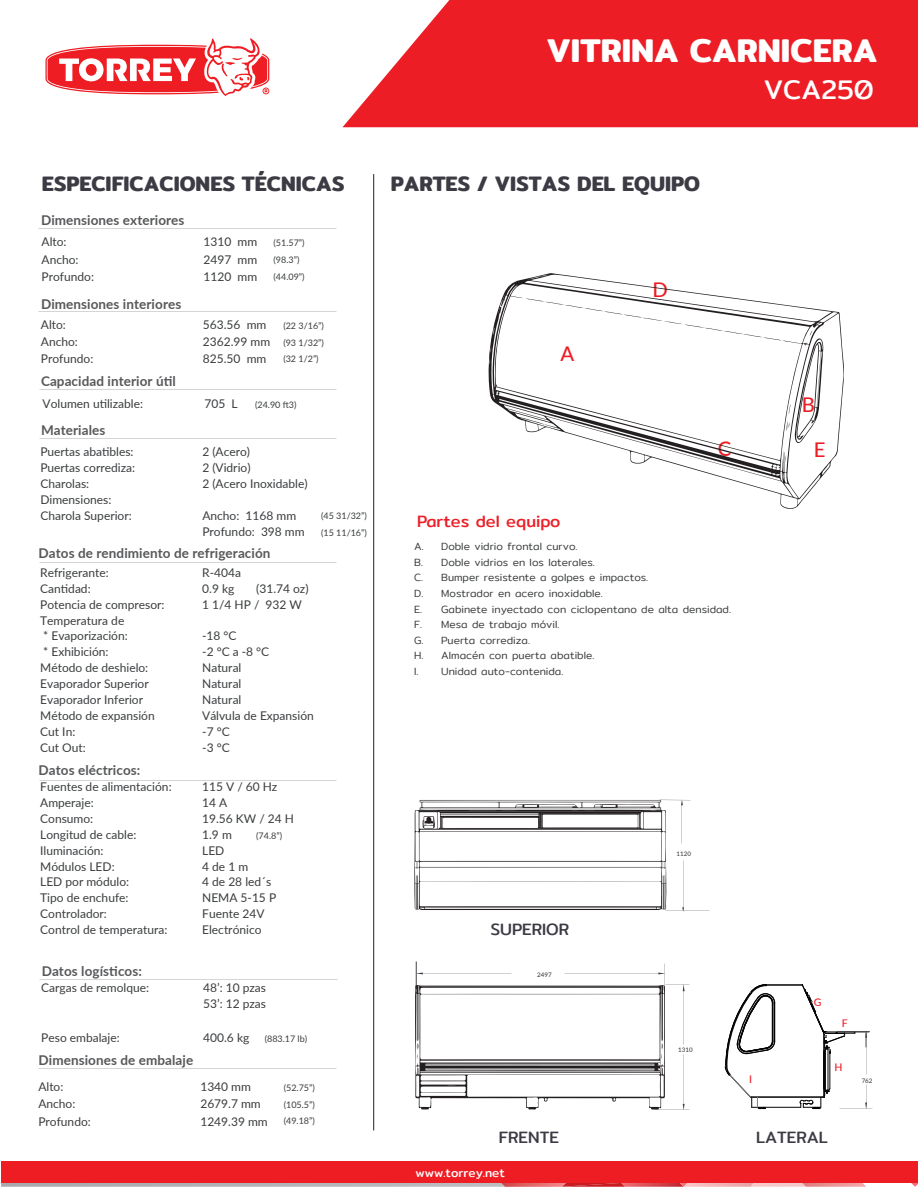
<style>
.page{position:relative;width:918px;height:1188px;background:#fff}
.page>*{position:absolute;margin:0;border:0;box-sizing:border-box;transform-origin:0 0}
.t1{font:600 33px "Mitr";color:#fff}
.t2{font:27px "Mitr";color:#fff}
.t3{font:600 21px "Mitr";color:#3c3a43}
.t4{font:500 20.25px "Lato";color:#ec1d25}
.t5{font:16.5px "Mitr";color:#3c3a43}
.t6{font:16.5px "Mitr";color:#ec2028}
.t7{font:700 13.5px "Lato";letter-spacing:.005em;color:#57585a}
.t8{font:12px/15.9px "Lato";color:#3a3c3e}
.t9{font:12px "Mitr";color:#fff}
.t10{font:300 10.5px/15.6px "Mitr";color:#3a3c3e}
.t11{font:500 10.5px "Lato";color:#ec1d25}
.t12{font:9px/16.8px "Lato";color:#3a3c3e}
.t13{font:500 6.15px "Lato";color:#433e45}
</style>
<div class="page">
<svg style="left:343px;top:0;width:575px;height:127px;background:#ed3139"></svg>
<svg style="left:911px;top:1183px;width:7px;height:4px"></svg>
<svg style="left:1px;top:1183px;width:865px;height:4px;background:#caa2a5"></svg>
<div style="left:1px;top:1162px;width:917px;height:21px;background:#ee1d23"></div>
<hr style="left:373px;top:174px;width:1px;height:956px;background:#231f20">
<svg style="left:45px;top:38px;width:225px;height:58px"></svg>
<svg style="left:865px;top:1103px;width:2px;height:6px"></svg>
<hr style="left:757px;top:1107px;width:44px;height:1px;background:#040503">
<hr style="left:828px;top:1049px;width:1px;height:41px;background:#040503">
<hr style="left:830px;top:1051px;width:1px;height:37px;background:#040503">
<hr style="left:825px;top:1050px;width:1px;height:39px;background:#040503">
<hr style="left:751px;top:1097px;width:73px;height:1px;background:#040503">
<hr style="left:824px;top:1034px;width:1px;height:63px;background:#040503">
<hr style="left:766px;top:985px;width:36px;height:1px;background:#040503">
<svg style="left:802px;top:984px;width:54px;height:70px"></svg>
<svg style="left:725px;top:984px;width:51px;height:125px"></svg>
<svg style="left:799px;top:1087px;width:31px;height:22px"></svg>
<svg style="left:865px;top:1031px;width:2px;height:15px"></svg>
<svg style="left:415px;top:985px;width:250px;height:125px"></svg>
<svg style="left:414px;top:800px;width:276px;height:111px"></svg>
<svg style="left:488px;top:273px;width:356px;height:236px"></svg>
<svg style="left:498px;top:296px;width:8px;height:17px"></svg>
<svg style="left:525px;top:298px;width:298px;height:146px"></svg>
<h1 class="t1" style="left:547px;top:26px;width:332px">VITRINA CARNICERA</h1>
<h2 class="t2" style="left:764px;top:70px;width:112px">VCA250</h2>
<h3 class="t3" style="left:42px;top:168px;width:304px">ESPECIFICACIONES TÉCNICAS</h3>
<h3 class="t3" style="left:391px;top:168px;width:311px">PARTES / VISTAS DEL EQUIPO</h3>
<p class="t7" style="left:41px;top:210px;width:145px">Dimensiones exteriores</p>
<p class="t8" style="left:42px;top:233px;width:27px">Alto:</p>
<p class="t8" style="left:204px;top:233px;width:55px">1310 mm</p>
<p class="t8" style="left:42px;top:251px;width:39px">Ancho:</p>
<p class="t8" style="left:204px;top:251px;width:55px">2497 mm</p>
<p class="t8" style="left:42px;top:268px;width:54px">Profundo:</p>
<p class="t8" style="left:204px;top:268px;width:55px">1120 mm</p>
<p class="t7" style="left:41px;top:294px;width:142px">Dimensiones interiores</p>
<p class="t12" style="left:274px;top:234px;width:33px">(51.57”) (98.3”) (44.09”)</p>
<p class="t8" style="left:41px;top:316px;width:27px">Alto:</p>
<p class="t8" style="left:203px;top:316px;width:65px">563.56 mm</p>
<p class="t8" style="left:41px;top:333px;width:39px">Ancho:</p>
<p class="t8" style="left:203px;top:333px;width:69px">2362.99 mm</p>
<p class="t8" style="left:41px;top:351px;width:54px">Profundo:</p>
<p class="t8" style="left:203px;top:351px;width:65px">825.50 mm</p>
<p class="t12" style="left:283px;top:317px;width:42px;text-align:justify">(22 3/16”) (93 1/32”) (32 1/2”)</p>
<p class="t7" style="left:41px;top:371px;width:136px">Capacidad interior útil</p>
<p class="t7" style="left:41px;top:420px;width:66px">Materiales</p>
<p class="t8" style="left:43px;top:396px;width:102px">Volumen utilizable:</p>
<p class="t8" style="left:205px;top:396px;width:35px">705 L</p>
<p class="t12" style="left:255px;top:396px;width:43px">(24.90 ft3)</p>
<p class="t8" style="left:40px;top:443px;width:95px">Puertas abatibles:</p>
<p class="t8" style="left:202px;top:443px;width:49px">2 (Acero)</p>
<p class="t8" style="left:40px;top:459px;width:96px">Puertas corrediza:</p>
<p class="t8" style="left:202px;top:459px;width:50px">2 (Vidrio)</p>
<p class="t8" style="left:40px;top:475px;width:50px">Charolas:</p>
<p class="t8" style="left:202px;top:475px;width:107px">2 (Acero Inoxidable)</p>
<p class="t8" style="left:40px;top:491px;width:93px">Dimensiones:<br>Charola Superior:</p>
<p class="t8" style="left:202px;top:507px;width:104px">Ancho: 1168 mm<br>Profundo: 398 mm</p>
<p class="t7" style="left:39px;top:543px;width:233px">Datos de rendimiento de refrigeración</p>
<p class="t8" style="left:40px;top:564px;width:70px">Refrigerante:</p>
<p class="t8" style="left:202px;top:564px;width:40px">R-404a</p>
<p class="t8" style="left:40px;top:580px;width:52px">Cantidad:</p>
<p class="t8" style="left:202px;top:580px;width:34px">0.9 kg</p>
<p class="t8" style="left:256px;top:580px;width:54px">(31.74 oz)</p>
<p class="t8" style="left:40px;top:596px;width:126px">Potencia de compresor:</p>
<p class="t8" style="left:202px;top:596px;width:101px">1 1/4 HP / 932 W</p>
<p class="t8" style="left:40px;top:612px;width:89px">Temperatura de * Evaporización:</p>
<p class="t8" style="left:202px;top:628px;width:36px">-18 °C</p>
<p class="t8" style="left:43px;top:643px;width:67px">* Exhibición:</p>
<p class="t8" style="left:202px;top:643px;width:69px">-2 °C a -8 °C</p>
<p class="t8" style="left:40px;top:659px;width:110px">Método de deshielo:</p>
<p class="t8" style="left:202px;top:659px;width:41px">Natural</p>
<p class="t8" style="left:40px;top:675px;width:110px">Evaporador Superior</p>
<p class="t8" style="left:202px;top:675px;width:41px">Natural</p>
<p class="t8" style="left:40px;top:691px;width:104px">Evaporador Inferior</p>
<p class="t8" style="left:202px;top:691px;width:41px">Natural</p>
<p class="t8" style="left:40px;top:707px;width:116px">Método de expansión</p>
<p class="t8" style="left:202px;top:707px;width:113px">Válvula de Expansión</p>
<p class="t8" style="left:40px;top:723px;width:37px">Cut In:</p>
<p class="t8" style="left:202px;top:723px;width:29px">-7 °C</p>
<p class="t8" style="left:40px;top:739px;width:47px">Cut Out:</p>
<p class="t8" style="left:202px;top:739px;width:29px">-3 °C</p>
<p class="t8" style="left:40px;top:778px;width:133px">Fuentes de alimentación:</p>
<p class="t8" style="left:202px;top:778px;width:77px">115 V / 60 Hz</p>
<p class="t8" style="left:40px;top:794px;width:55px">Amperaje:</p>
<p class="t8" style="left:202px;top:794px;width:27px">14 A</p>
<p class="t8" style="left:40px;top:810px;width:55px">Consumo:</p>
<p class="t8" style="left:202px;top:810px;width:93px">19.56 KW / 24 H</p>
<p class="t8" style="left:40px;top:826px;width:98px">Longitud de cable:</p>
<p class="t8" style="left:202px;top:826px;width:31px">1.9 m</p>
<p class="t12" style="left:256px;top:827px;width:27px">(74.8”)</p>
<p class="t8" style="left:40px;top:842px;width:65px">Iluminación:</p>
<p class="t8" style="left:202px;top:842px;width:24px">LED</p>
<p class="t8" style="left:40px;top:858px;width:76px">Módulos LED:</p>
<p class="t8" style="left:202px;top:858px;width:48px">4 de 1 m</p>
<p class="t8" style="left:40px;top:874px;width:90px">LED por módulo:</p>
<p class="t8" style="left:202px;top:874px;width:71px">4 de 28 led´s</p>
<p class="t8" style="left:40px;top:890px;width:90px">Tipo de enchufe:</p>
<p class="t8" style="left:202px;top:890px;width:76px">NEMA 5-15 P</p>
<p class="t8" style="left:40px;top:905px;width:68px">Controlador:</p>
<p class="t8" style="left:202px;top:905px;width:64px">Fuente 24V</p>
<p class="t8" style="left:40px;top:921px;width:129px">Control de temperatura:</p>
<p class="t8" style="left:202px;top:921px;width:61px">Electrónico</p>
<p class="t7" style="left:39px;top:760px;width:103px">Datos eléctricos:</p>
<p class="t12" style="left:321px;top:507px;width:47px">(45 31/32”) (15 11/16”)</p>
<p class="t7" style="left:42px;top:961px;width:102px">Datos logísticos:</p>
<p class="t8" style="left:41px;top:980px;width:109px">Cargas de remolque:</p>
<p class="t8" style="left:203px;top:980px;width:64px">48’: 10 pzas<br>53’: 12 pzas</p>
<p class="t8" style="left:41px;top:1030px;width:80px">Peso embalaje:</p>
<p class="t8" style="left:203px;top:1030px;width:48px">400.6 kg</p>
<p class="t12" style="left:265px;top:1030px;width:44px">(883.17 lb)</p>
<p class="t7" style="left:39px;top:1050px;width:156px">Dimensiones de embalaje</p>
<p class="t8" style="left:38px;top:1078px;width:27px">Alto:</p>
<p class="t8" style="left:200px;top:1078px;width:52px">1340 mm</p>
<p class="t8" style="left:38px;top:1095px;width:39px">Ancho:</p>
<p class="t8" style="left:200px;top:1095px;width:62px">2679.7 mm</p>
<p class="t8" style="left:38px;top:1113px;width:54px">Profundo:</p>
<p class="t8" style="left:200px;top:1113px;width:69px">1249.39 mm</p>
<p class="t12" style="left:284px;top:1079px;width:33px;text-align:justify">(52.75”) (105.5”) (49.18”)</p>
<h3 class="t4" style="left:560px;top:339px;width:15px">A</h3>
<h3 class="t4" style="left:653px;top:275px;width:17px">D</h3>
<h3 class="t4" style="left:718px;top:434px;width:15px">C</h3>
<h3 class="t6" style="left:417px;top:510px;width:145px">Partes del equipo</h3>
<p class="t10" style="left:414px;top:539px;width:318px">A. Doble vidrio frontal curvo.<br>B. Doble vidrios en los laterales.<br>C. Bumper resistente a golpes e impactos.<br>D. Mostrador en acero inoxidable.<br>E. Gabinete inyectado con ciclopentano de alta densidad.<br>F. Mesa de trabajo móvil.<br>G. Puerta corrediza.<br>H. Almacén con puerta abatible.<br>I. Unidad auto-contenida.</p>
<h3 class="t4" style="left:802px;top:390px;width:15px">B</h3>
<h3 class="t4" style="left:814px;top:435px;width:13px">E</h3>
<p class="t13" style="left:677px;top:849px;width:16px">1120</p>
<h3 class="t5" style="left:491px;top:917px;width:80px">SUPERIOR</h3>
<p class="t13" style="left:537px;top:970px;width:16px">2497</p>
<p class="t13" style="left:678px;top:1045px;width:16px">1310</p>
<p class="t11" style="left:749px;top:1072px;width:4px">I</p>
<p class="t11" style="left:814px;top:995px;width:9px">G</p>
<p class="t11" style="left:842px;top:1015px;width:7px">F</p>
<p class="t11" style="left:834px;top:1059px;width:10px">H</p>
<p class="t13" style="left:862px;top:1076px;width:12px">762</p>
<h3 class="t5" style="left:499px;top:1125px;width:62px">FRENTE</h3>
<h3 class="t5" style="left:756px;top:1125px;width:73px">LATERAL</h3>
<p class="t9" style="left:415px;top:1164px;width:91px">www.torrey.net</p>
</div>
